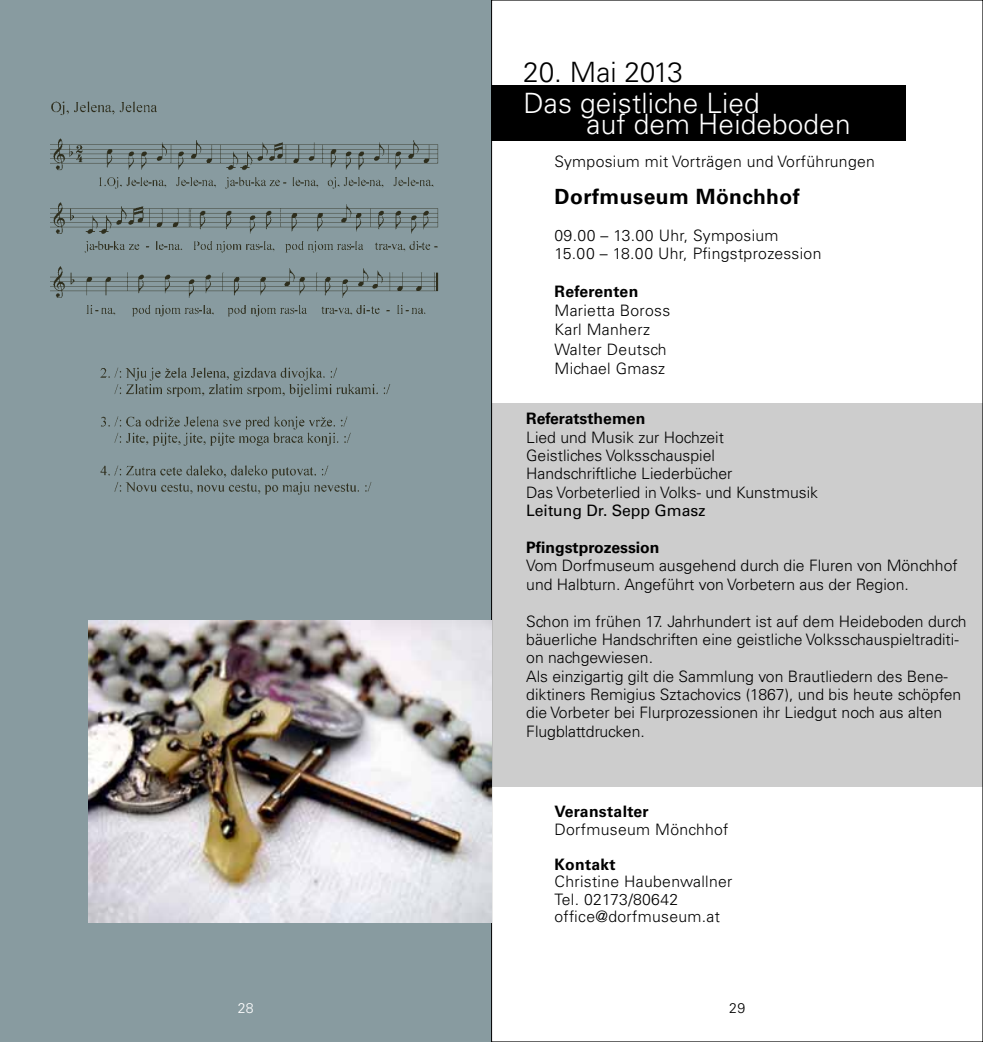
<style>
.page{position:relative;width:983px;height:1042px;background:#fff}
.page>*{position:absolute;margin:0;border:0;box-sizing:border-box;transform-origin:0 0}
.t1{font:300 28px/21px "Univers";letter-spacing:.005em;color:#fff}
.t2{font:300 28px "Univers";color:#000}
.t3{font:700 21px "Univers";letter-spacing:.02em;color:#000}
.t4{font:300 15.75px/18.4px "Univers";color:#000}
.t5{font:300 15.75px/19.2px "Univers";letter-spacing:.02em;color:#000}
.t6{font:700 15.75px "Univers";color:#000}
.t7{font:700 15.75px "Univers";letter-spacing:.02em;color:#000}
.t8{font:15.75px "Univers";color:#000}
.t9{font:300 14px "Univers";color:#fff}
.t10{font:300 14px "Univers";color:#000}
</style>
<div class="page">
<div style="left:0;top:0;width:491px;height:1042px;background:#889ba0"></div>
<div style="left:491px;top:403px;width:491px;height:383px;background:#cdcdcd"></div>
<div style="left:491px;top:85px;width:414px;height:56px;background:#000"></div>
<img style="left:50px;top:101px;width:389px;height:394px">
<img style="left:88px;top:620px;width:403px;height:302px">
<h1 class="t2" style="left:523px;top:55px;width:161px">20. Mai 2013</h1>
<h1 class="t1" style="left:586px;top:93px;width:265px;text-indent:-63px">Das geistliche Lied<br>auf dem Heideboden</h1>
<p class="t5" style="left:554px;top:152px;width:322px">Symposium mit Vorträgen und Vorführungen</p>
<h2 class="t3" style="left:554px;top:185px;width:247px">Dorfmuseum Mönchhof</h2>
<p class="t5" style="left:554px;top:226px;width:268px;line-height:18.4px">09.00 – 13.00 Uhr, Symposium<br>15.00 – 18.00 Uhr, Pfingstprozession</p>
<p class="t7" style="left:554px;top:282px;width:85px">Referenten</p>
<p class="t5" style="left:554px;top:301px;width:117px">Marietta Boross<br>Karl Manherz<br>Walter Deutsch<br>Michael Gmasz</p>
<p class="t6" style="left:526px;top:409px;width:120px">Referatsthemen</p>
<p class="t4" style="left:526px;top:428px;width:293px">Lied und Musik zur Hochzeit<br>Geistliches Volksschauspiel Handschriftliche Liederbücher<br>Das Vorbeterlied in Volks- und Kunstmusik</p>
<p class="t8" style="left:526px;top:501px;width:180px">Leitung Dr. Sepp Gmasz</p>
<p class="t6" style="left:526px;top:538px;width:135px">Pfingstprozession</p>
<p class="t4" style="left:526px;top:556px;width:433px">Vom Dorfmuseum ausgehend durch die Fluren von Mönchhof und Halbturn. Angeführt von Vorbetern aus der Region.</p>
<p class="t4" style="left:526px;top:612px;width:442px">Schon im frühen 17. Jahrhundert ist auf dem Heideboden durch bäuerliche Handschriften eine geistliche Volksschauspieltraditi&shy;on nachgewiesen.<br>Als einzigartig gilt die Sammlung von Brautliedern des Bene&shy;diktiners Remigius Sztachovics (1867), und bis heute schöpfen die Vorbeter bei Flurprozessionen ihr Liedgut noch aus alten Flugblattdrucken.</p>
<p class="t7" style="left:554px;top:802px;width:96px">Veranstalter</p>
<p class="t5" style="left:554px;top:819px;width:175px">Dorfmuseum Mönchhof</p>
<p class="t7" style="left:554px;top:855px;width:63px">Kontakt</p>
<p class="t5" style="left:554px;top:873px;width:179px;line-height:17.5px">Christine Haubenwallner<br>Tel. 02173/80642 office@dorfmuseum.at</p>
<p class="t9" style="left:238px;top:1000px;width:17px">28</p>
<p class="t10" style="left:729px;top:1000px;width:17px">29</p>
</div>
